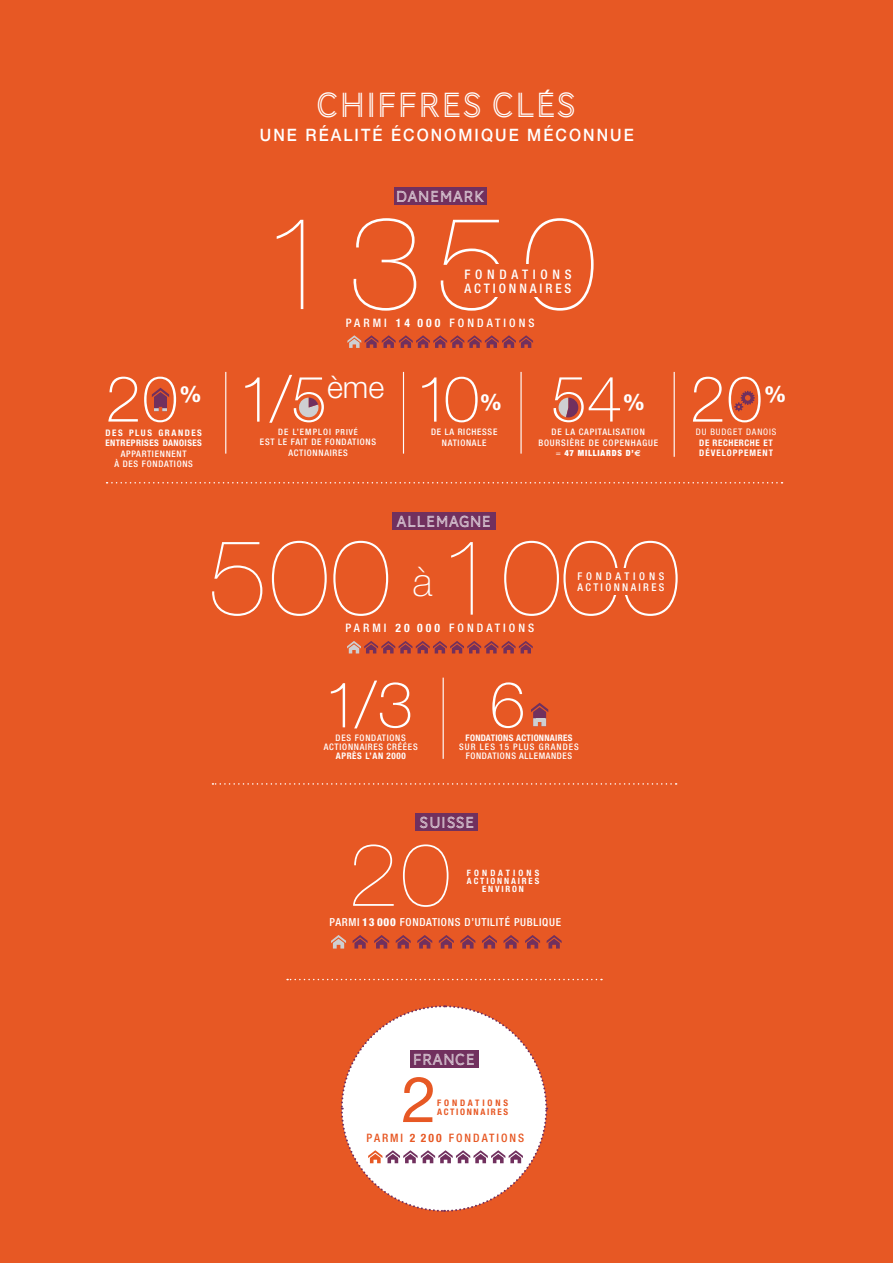
<style>
.page{position:relative;width:893px;height:1263px;background:#e75824}
.page>*{position:absolute;margin:0;border:0;box-sizing:border-box;transform-origin:0 0}
.t1{font:200 131.4px "Helvetica Neue";color:#fff}
.t2{font:200 106.65px "Helvetica Neue";letter-spacing:.02em;color:#fff}
.t3{font:200 88.65px "Helvetica Neue";color:#fff}
.t4{font:100 64.05px "Helvetica Neue";letter-spacing:.01em;color:#fff}
.t5{font:63.45px "Helvetica Neue";color:#e75824}
.t6{font:100 40.05px "Helvetica Neue";color:#fff}
.t7{font:36px "AW Conqueror Inline";letter-spacing:.01em;color:#fff;scale:.93 1}
.t8{font:800 22.35px "Helvetica Neue";color:#fff}
.t9{font:500 17.1px "Helvetica Neue";letter-spacing:.13em;color:#fff;scale:.93 1}
.t10{font:16.5px "AW Conqueror Inline";letter-spacing:.01em;color:#fff;scale:.93 1}
.t11{font:500 condensed 13.2px "Helvetica Neue";letter-spacing:.22em;color:#fff}
.t12{font:500 condensed 13.2px "Helvetica Neue";letter-spacing:.355em;color:#fff}
.t13{font:500 condensed 11.7px "Helvetica Neue";letter-spacing:.26em;color:#fff}
.t14{font:500 condensed 11.7px "Helvetica Neue";letter-spacing:.17em;color:#e75824}
.t15{font:500 condensed 11.1px "Helvetica Neue";letter-spacing:.06em;color:#fff}
.t16{font:500 condensed 10.65px "Helvetica Neue";letter-spacing:.22em;color:#fff}
.t17{font:500 condensed 10.65px "Helvetica Neue";letter-spacing:.355em;color:#fff}
.t18{font:500 condensed 9px "Helvetica Neue";letter-spacing:.08em;color:#fff}
.t19{font:700 condensed 9px "Helvetica Neue";letter-spacing:.06em;color:#fff}
.t20{font:700 condensed 9px "Helvetica Neue";letter-spacing:.03em;color:#fff}
.t21{font:500 condensed 9px "Helvetica Neue";letter-spacing:.12em;color:#fff}
.t22{font:700 condensed 9px "Helvetica Neue";letter-spacing:.17em;color:#fff}
.t23{font:condensed 9px "Helvetica Neue";letter-spacing:.095em;color:#fff}
.t24{font:700 condensed 9px "Helvetica Neue";letter-spacing:.11em;color:#fff}
.t25{font:700 condensed 9px "Helvetica Neue";letter-spacing:.18em;color:#e75824}
.t26{font:700 condensed 9px "Helvetica Neue";letter-spacing:.32em;color:#e75824}
.t27{font:500 condensed 8.85px "Helvetica Neue";letter-spacing:.12em;color:#fff}
.t28{font:700 condensed 8.7px "Helvetica Neue";letter-spacing:.215em;color:#fff}
.t29{font:700 condensed 8.7px "Helvetica Neue";letter-spacing:.36em;color:#fff}
.t30{font:900 condensed 8.55px "Helvetica Neue";letter-spacing:.09em;color:#fff}
.s1{font-weight:700}
.s2{font-size:8.4px}
.s3{font-weight:400}
.s4{font-family:"Euro Sans";font-weight:700;font-stretch:normal}
.s5{font-weight:800}
</style>
<div class="page">
<svg style="left:107px;top:482px;width:675px;height:1px"></svg>
<svg style="left:212px;top:783px;width:465px;height:2px"></svg>
<svg style="left:287px;top:979px;width:315px;height:1px"></svg>
<svg style="left:152px;top:388px;width:17px;height:23px"></svg>
<svg style="left:299px;top:398px;width:20px;height:20px"></svg>
<svg style="left:558px;top:398px;width:20px;height:19px"></svg>
<svg style="left:734px;top:391px;width:21px;height:20px"></svg>
<hr style="left:674px;top:372px;width:1px;height:85px;background:#fff">
<hr style="left:520px;top:372px;width:2px;height:82px;background:#fff">
<hr style="left:403px;top:372px;width:1px;height:82px;background:#fff">
<hr style="left:225px;top:372px;width:1px;height:82px;background:#fff">
<div style="left:394px;top:188px;width:93px;height:17px;background:#71305e"></div>
<svg style="left:347px;top:335px;width:186px;height:13px"></svg>
<svg style="left:531px;top:703px;width:17px;height:23px"></svg>
<hr style="left:443px;top:678px;width:1px;height:81px;background:#fff">
<div style="left:392px;top:513px;width:104px;height:17px;background:#71305e"></div>
<svg style="left:347px;top:641px;width:186px;height:12px"></svg>
<div style="left:415px;top:814px;width:63px;height:17px;background:#71305e"></div>
<svg style="left:331px;top:935px;width:15px;height:13px"></svg>
<svg style="left:353px;top:935px;width:15px;height:13px"></svg>
<svg style="left:374px;top:935px;width:15px;height:13px"></svg>
<svg style="left:396px;top:935px;width:15px;height:13px"></svg>
<svg style="left:417px;top:935px;width:15px;height:13px"></svg>
<svg style="left:439px;top:935px;width:15px;height:13px"></svg>
<svg style="left:503px;top:935px;width:15px;height:13px"></svg>
<svg style="left:525px;top:935px;width:15px;height:13px"></svg>
<svg style="left:460px;top:935px;width:15px;height:13px"></svg>
<svg style="left:482px;top:935px;width:15px;height:13px"></svg>
<svg style="left:547px;top:935px;width:15px;height:13px"></svg>
<svg style="left:341px;top:1005px;width:207px;height:207px"></svg>
<p class="t7" style="left:317px;top:88px;width:282px">CHIFFRES CLÉS</p>
<p class="t9" style="left:260px;top:124px;width:404px">UNE RÉALITÉ ÉCONOMIQUE MÉCONNUE</p>
<p class="t4" style="left:105px;top:362px;width:74px">20</p>
<p class="t8" style="left:179px;top:381px;width:24px">%</p>
<p class="t22" style="left:105px;top:427px;width:98px">DES PLUS GRANDES</p>
<p class="t19" style="left:105px;top:438px;width:98px">ENTREPRISES DANOISES</p>
<p class="t18" style="left:121px;top:448px;width:67px">APPARTIENNENT</p>
<p class="t18" style="left:114px;top:459px;width:80px">À DES FONDATIONS</p>
<p class="t10" style="left:396px;top:189px;width:97px">DANEMARK</p>
<p class="t1" style="left:262px;top:187px;width:336px">1350</p>
<p class="t13" style="left:346px;top:316px;width:42px">PARMI</p>
<p class="t13" style="left:396px;top:316px;width:140px"><span class="s1">14 000</span> FONDATIONS</p>
<p class="t12" style="left:464px;top:267px;width:109px">FONDATIONS</p>
<p class="t11" style="left:464px;top:280px;width:108px">ACTIONNAIRES</p>
<p class="t4" style="left:238px;top:362px;width:147px">1/5<sup>ème</sup></p>
<p class="t27" style="left:278px;top:426px;width:81px">DE L’EMPLOI <span class="s2">PRIVÉ</span></p>
<p class="t18" style="left:260px;top:437px;width:118px">EST LE FAIT DE FONDATIONS</p>
<p class="t18" style="left:288px;top:447px;width:61px">ACTIONNAIRES</p>
<p class="t4" style="left:415px;top:362px;width:66px">10</p>
<p class="t8" style="left:479px;top:389px;width:24px">%</p>
<p class="t18" style="left:431px;top:427px;width:68px">DE LA RICHESSE</p>
<p class="t18" style="left:442px;top:437px;width:46px">NATIONALE</p>
<p class="t4" style="left:551px;top:362px;width:73px">54</p>
<p class="t8" style="left:622px;top:389px;width:24px">%</p>
<p class="t18" style="left:552px;top:426px;width:95px">DE LA CAPITALISATION</p>
<p class="t18" style="left:538px;top:437px;width:121px">BOURSIÈRE DE COPENHAGUE</p>
<p class="t30" style="left:556px;top:448px;width:86px"><span class="s3">=</span> 47 MILLIARDS D’<span class="s4">€</span></p>
<p class="t4" style="left:690px;top:362px;width:74px">20</p>
<p class="t8" style="left:764px;top:381px;width:24px">%</p>
<p class="t23" style="left:696px;top:427px;width:82px">DU BUDGET DANOIS</p>
<p class="t19" style="left:699px;top:437px;width:75px">DE RECHERCHE ET</p>
<p class="t24" style="left:699px;top:447px;width:75px">DÉVELOPPEMENT</p>
<p class="t10" style="left:397px;top:513px;width:104px">ALLEMAGNE</p>
<p class="t2" style="left:208px;top:515px;width:184px">500</p>
<p class="t13" style="left:345px;top:621px;width:190px">PARMI <span class="s1">20 000</span> FONDATIONS</p>
<p class="t2" style="left:439px;top:515px;width:243px">1000</p>
<p class="t6" style="left:412px;top:559px;width:22px">à</p>
<p class="t17" style="left:577px;top:570px;width:88px">FONDATIONS</p>
<p class="t16" style="left:577px;top:581px;width:88px">ACTIONNAIRES</p>
<p class="t4" style="left:324px;top:668px;width:91px">1/3</p>
<p class="t18" style="left:336px;top:733px;width:72px">DES FONDATIONS</p>
<p class="t18" style="left:324px;top:742px;width:95px">ACTIONNAIRES CRÉÉES</p>
<p class="t19" style="left:336px;top:751px;width:72px">APRÈS L’AN 2000</p>
<p class="t4" style="left:490px;top:668px;width:37px">6</p>
<p class="t20" style="left:466px;top:733px;width:108px">FONDATIONS ACTIONNAIRES</p>
<p class="t21" style="left:459px;top:742px;width:121px">SUR LES 15 PLUS GRANDES</p>
<p class="t18" style="left:466px;top:751px;width:108px">FONDATIONS ALLEMANDES</p>
<p class="t10" style="left:419px;top:815px;width:62px">SUISSE</p>
<p class="t3" style="left:348px;top:823px;width:104px">20</p>
<p class="t29" style="left:467px;top:868px;width:74px">FONDATIONS</p>
<p class="t28" style="left:467px;top:876px;width:74px">ACTIONNAIRES</p>
<p class="t28" style="left:482px;top:884px;width:43px">ENVIRON</p>
<p class="t15" style="left:330px;top:915px;width:233px">PARMI <span class="s5">13 000</span> FONDATIONS D’UTILITÉ PUBLIQUE</p>
<p class="t10" style="left:413px;top:1051px;width:69px">FRANCE</p>
<p class="t5" style="left:401px;top:1061px;width:37px">2</p>
<p class="t26" style="left:437px;top:1098px;width:72px">FONDATIONS</p>
<p class="t25" style="left:437px;top:1107px;width:72px">ACTIONNAIRES</p>
<p class="t14" style="left:367px;top:1130px;width:159px">PARMI <span class="s1">2 200</span> FONDATIONS</p>
</div>
